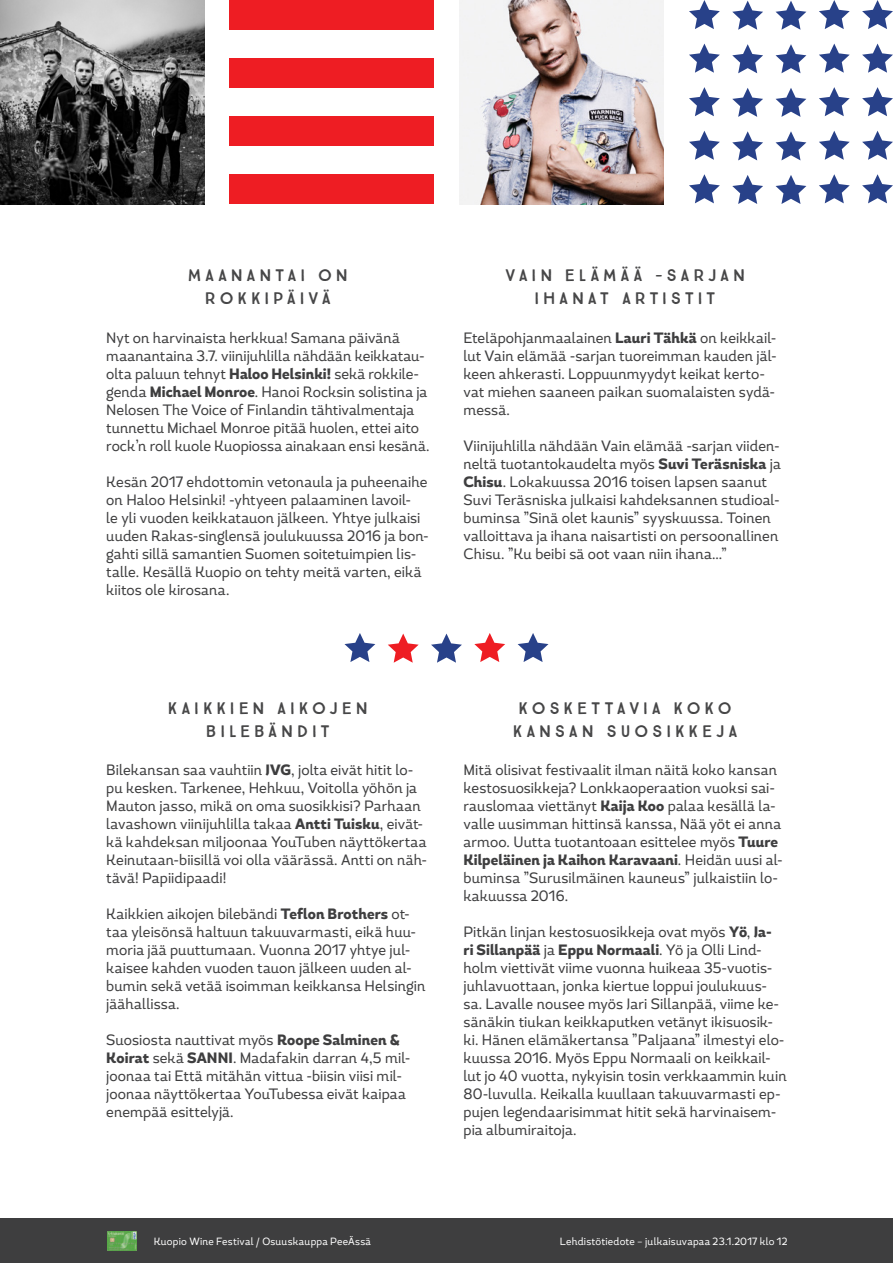
<style>
.page{position:relative;width:893px;height:1263px;background:#fff}
.page>*{position:absolute;margin:0;border:0;box-sizing:border-box;transform-origin:0 0}
.t1{font:16.8px/23.1px "True North Textures Four";letter-spacing:.22em;color:#3e3e3f;text-align:center}
.t2{font:15px/18px "Magallanes Cond";letter-spacing:.005em;color:#3e3e3f}
.t3{font:10.5px "Magallanes Cond";letter-spacing:.02em;color:#fff}
.s1{font-weight:800}
</style>
<div class="page">
<div style="left:230px;top:58px;width:204px;height:29px;background:#ee1d23"></div>
<div style="left:230px;top:0;width:204px;height:29px;background:#ee1d23"></div>
<div style="left:230px;top:117px;width:204px;height:29px;background:#ee1d23"></div>
<div style="left:230px;top:175px;width:204px;height:29px;background:#ee1d23"></div>
<svg style="left:689px;top:0;width:31px;height:29px"></svg>
<svg style="left:862px;top:0;width:31px;height:29px"></svg>
<svg style="left:819px;top:0;width:31px;height:29px"></svg>
<svg style="left:775px;top:1px;width:31px;height:29px"></svg>
<svg style="left:732px;top:1px;width:31px;height:29px"></svg>
<svg style="left:689px;top:87px;width:31px;height:29px"></svg>
<svg style="left:862px;top:87px;width:31px;height:29px"></svg>
<svg style="left:819px;top:87px;width:31px;height:29px"></svg>
<svg style="left:775px;top:88px;width:31px;height:29px"></svg>
<svg style="left:732px;top:88px;width:31px;height:29px"></svg>
<svg style="left:689px;top:131px;width:31px;height:29px"></svg>
<svg style="left:862px;top:131px;width:31px;height:29px"></svg>
<svg style="left:819px;top:131px;width:31px;height:29px"></svg>
<svg style="left:775px;top:131px;width:31px;height:29px"></svg>
<svg style="left:732px;top:131px;width:31px;height:29px"></svg>
<svg style="left:689px;top:174px;width:31px;height:29px"></svg>
<svg style="left:862px;top:174px;width:31px;height:29px"></svg>
<svg style="left:819px;top:174px;width:31px;height:29px"></svg>
<svg style="left:775px;top:175px;width:31px;height:29px"></svg>
<svg style="left:732px;top:175px;width:31px;height:29px"></svg>
<svg style="left:689px;top:44px;width:31px;height:29px"></svg>
<svg style="left:862px;top:44px;width:31px;height:29px"></svg>
<svg style="left:819px;top:44px;width:31px;height:29px"></svg>
<svg style="left:775px;top:44px;width:31px;height:29px"></svg>
<svg style="left:732px;top:44px;width:31px;height:29px"></svg>
<div style="left:0;top:1218px;width:893px;height:45px;background:#3e3e3f"></div>
<img style="left:107px;top:1231px;width:30px;height:19px">
<img style="left:0;top:0;width:204px;height:204px">
<img style="left:459px;top:0;width:204px;height:204px">
<svg style="left:344px;top:633px;width:31px;height:29px"></svg>
<svg style="left:518px;top:633px;width:30px;height:29px"></svg>
<svg style="left:474px;top:633px;width:31px;height:29px"></svg>
<svg style="left:431px;top:633px;width:31px;height:30px"></svg>
<svg style="left:388px;top:633px;width:31px;height:30px"></svg>
<p class="t1" style="left:188px;top:264px;width:162px">MAANANTAI ON</p>
<p class="t1" style="left:205px;top:287px;width:127px">ROKKIPÄIVÄ</p>
<p class="t2" style="left:106px;top:329px;width:325px">Nyt on harvinaista herkkua! Samana päivänä maanantaina 3.7. viinijuhlilla nähdään keikkatau&shy;olta paluun tehnyt <span class="s1">Haloo Helsinki!</span> sekä rokkile&shy;genda <span class="s1">Michael Monroe</span>. Hanoi Rocksin solistina ja Nelosen The Voice of Finlandin tähtivalmentaja tunnettu Michael Monroe pitää huolen, ettei aito rock’n roll kuole Kuopiossa ainakaan ensi kesänä.</p>
<p class="t2" style="left:106px;top:473px;width:324px">Kesän 2017 ehdottomin vetonaula ja puheenaihe on Haloo Helsinki! -yhtyeen palaaminen lavoil-<br>le yli vuoden keikkatauon jälkeen. Yhtye julkaisi uuden Rakas-singlensä joulukuussa 2016 ja bon&shy;gahti sillä samantien Suomen soitetuimpien lis&shy;talle. Kesällä Kuopio on tehty meitä varten, eikä kiitos ole kirosana.</p>
<p class="t1" style="left:505px;top:264px;width:241px">VAIN ELÄMÄÄ -SARJAN<br>IHANAT ARTISTIT</p>
<p class="t2" style="left:463px;top:329px;width:315px">Eteläpohjanmaalainen <span class="s1">Lauri Tähkä</span> on keikkail&shy;lut Vain elämää -sarjan tuoreimman kauden jäl&shy;keen ahkerasti. Loppuunmyydyt keikat kerto&shy;vat miehen saaneen paikan suomalaisten sydä&shy;messä.</p>
<p class="t2" style="left:463px;top:437px;width:319px">Viinijuhlilla nähdään Vain elämää -sarjan viiden&shy;neltä tuotantokaudelta myös <span class="s1">Suvi Teräsniska</span> ja <span class="s1">Chisu</span>. Lokakuussa 2016 toisen lapsen saanut Suvi Teräsniska julkaisi kahdeksannen studioal&shy;buminsa ”Sinä olet kaunis” syyskuussa. Toinen valloittava ja ihana naisartisti on persoonallinen Chisu. ”Ku beibi sä oot vaan niin ihana...”</p>
<p class="t1" style="left:168px;top:697px;width:201px">KAIKKIEN AIKOJEN<br>BILEBÄNDIT</p>
<p class="t2" style="left:106px;top:760px;width:322px">Bilekansan saa vauhtiin <span class="s1">JVG</span>, jolta eivät hitit lo&shy;pu kesken. Tarkenee, Hehkuu, Voitolla yöhön ja Mauton jasso, mikä on oma suosikkisi? Parhaan lavashown viinijuhlilla takaa <span class="s1">Antti Tuisku</span>, eivät&shy;kä kahdeksan miljoonaa YouTuben näyttökertaa Keinutaan-biisillä voi olla väärässä. Antti on näh&shy;tävä! Papiidipaadi!</p>
<p class="t2" style="left:106px;top:904px;width:321px">Kaikkien aikojen bilebändi <span class="s1">Teflon Brothers</span> ot&shy;taa yleisönsä haltuun takuuvarmasti, eikä huu&shy;moria jää puuttumaan. Vuonna 2017 yhtye jul&shy;kaisee kahden vuoden tauon jälkeen uuden al&shy;bumin sekä vetää isoimman keikkansa Helsingin jäähallissa.</p>
<p class="t2" style="left:106px;top:1030px;width:306px">Suosiosta nauttivat myös <span class="s1">Roope Salminen &amp; Koirat</span> sekä <span class="s1">SANNI</span>. Madafakin darran 4,5 mil&shy;joonaa tai Että mitähän vittua -biisin viisi mil&shy;joonaa näyttökertaa YouTubessa eivät kaipaa enempää esittelyjä.</p>
<p class="t1" style="left:518px;top:697px;width:215px">KOSKETTAVIA KOKO</p>
<p class="t1" style="left:513px;top:720px;width:226px">KANSAN SUOSIKKEJA</p>
<p class="t2" style="left:463px;top:761px;width:321px">Mitä olisivat festivaalit ilman näitä koko kansan kestosuosikkeja? Lonkkaoperaation vuoksi sai&shy;rauslomaa viettänyt <span class="s1">Kaija Koo</span> palaa kesällä la&shy;valle uusimman hittinsä kanssa, Nää yöt ei anna armoo. Uutta tuotantoaan esittelee myös <span class="s1">Tuure Kilpeläinen ja Kaihon Karavaani</span>. Heidän uusi al&shy;buminsa ”Surusilmäinen kauneus” julkaistiin lo&shy;kakuussa 2016.</p>
<p class="t2" style="left:463px;top:923px;width:325px">Pitkän linjan kestosuosikkeja ovat myös <span class="s1">Yö</span>, <span class="s1">Ja-<br>ri Sillanpää</span> ja <span class="s1">Eppu Normaali</span>. Yö ja Olli Lind&shy;holm viettivät viime vuonna huikeaa 35-vuotis&shy;juhlavuottaan, jonka kiertue loppui joulukuus&shy;sa. Lavalle nousee myös Jari Sillanpää, viime ke&shy;sänäkin tiukan keikkaputken vetänyt ikisuosik&shy;ki. Hänen elämäkertansa ”Paljaana” ilmestyi elo&shy;kuussa 2016. Myös Eppu Normaali on keikkail&shy;lut jo 40 vuotta, nykyisin tosin verkkaammin kuin 80-luvulla. Keikalla kuullaan takuuvarmasti ep&shy;pujen legendaarisimmat hitit sekä harvinaisem&shy;pia albumiraitoja.</p>
<p class="t3" style="left:154px;top:1234px;width:219px">Kuopio Wine Festival / Osuuskauppa PeeÄssä</p>
<p class="t3" style="left:560px;top:1234px;width:229px">Lehdistötiedote – julkaisuvapaa 23.1.2017 klo 12</p>
</div>
